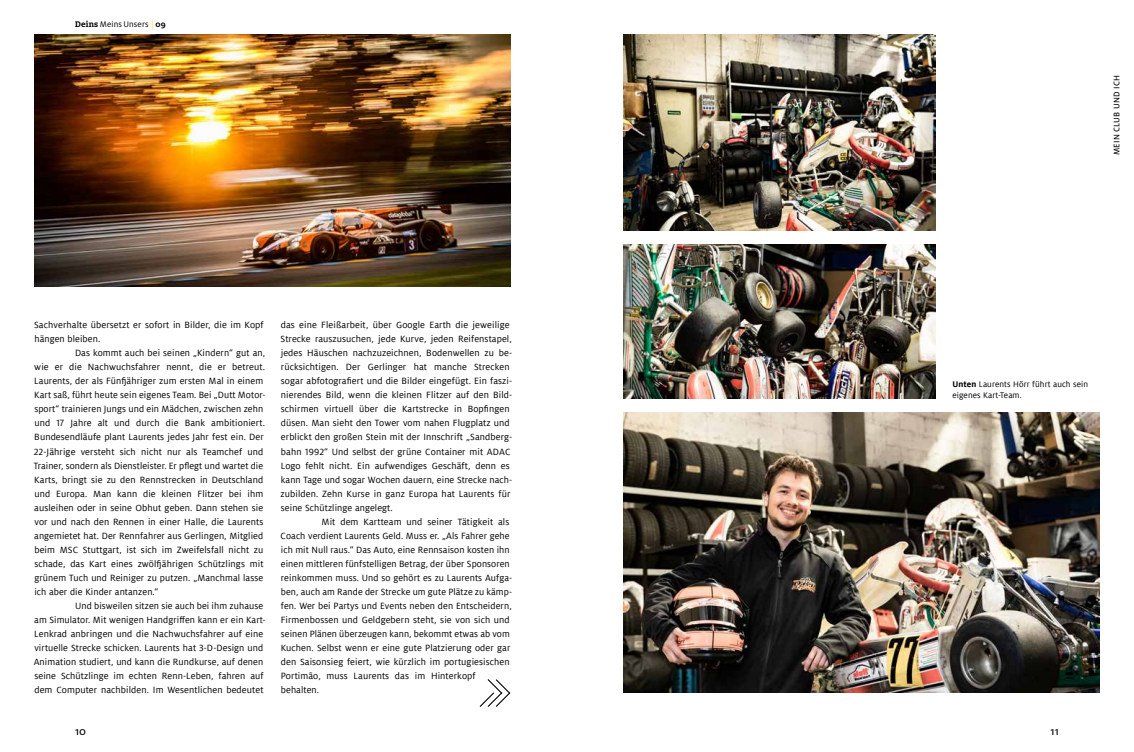
<style>
.page{position:relative;width:1134px;height:752px;background:#fff}
.page>*{position:absolute;margin:0;border:0;box-sizing:border-box;transform-origin:0 0}
.t1{font:12px "Milo ADAC Text";color:#000}
.t2{font:10px "Milo ADAC Offc";letter-spacing:.01em;color:#000}
.t3{font:9px/11px "Milo ADAC Offc";letter-spacing:.01em;color:#000}
.t4{font:9px "Milo ADAC";letter-spacing:.015em;color:#000}
.t5{font:9px "Milo ADAC Text";letter-spacing:.02em;color:#000}
.s1{font-family:"Milo Slab ADAC";font-weight:700}
.s2{color:#fdcc00}
.s3{font-weight:700}
</style>
<div class="page">
<img style="left:624px;top:244px;width:311px;height:154px">
<img style="left:624px;top:412px;width:476px;height:280px">
<img style="left:624px;top:34px;width:311px;height:196px">
<svg style="left:479px;top:679px;width:32px;height:28px"></svg>
<img style="left:34px;top:34px;width:476px;height:252px">
<p class="t4" style="left:75px;top:19px;width:92px"><span class="s1">Deins</span> Meins Unsers <span class="s2">|</span> <span class="s1">09</span></p>
<p class="t5" style="left:1112px;top:155px;width:81px;rotate:-90deg">MEIN CLUB UND ICH</p>
<p class="t2" style="left:34px;top:319px;width:231px">Sachverhalte übersetzt er sofort in Bilder, die im Kopf</p>
<p class="t2" style="left:34px;top:333px;width:67px">hängen bleiben.</p>
<p class="t2" style="left:75px;top:347px;width:192px">Das kommt auch bei seinen „Kindern“ gut an,</p>
<p class="t2" style="left:34px;top:361px;width:232px">wie er die Nachwuchsfahrer nennt, die er betreut.</p>
<p class="t2" style="left:34px;top:375px;width:230px">Laurents, der als Fünfjähriger zum ersten Mal in einem</p>
<p class="t2" style="left:34px;top:389px;width:233px">Kart saß, führt heute sein eigenes Team. Bei „Dutt Motor-</p>
<p class="t2" style="left:34px;top:403px;width:230px">sport“ trainieren Jungs und ein Mädchen, zwischen zehn</p>
<p class="t2" style="left:34px;top:417px;width:232px">und 17 Jahre alt und durch die Bank ambitioniert.</p>
<p class="t2" style="left:34px;top:431px;width:231px">Bundesendläufe plant Laurents jedes Jahr fest ein. Der</p>
<p class="t2" style="left:34px;top:445px;width:231px">22-Jährige versteht sich nicht nur als Teamchef und</p>
<p class="t2" style="left:34px;top:459px;width:231px">Trainer, sondern als Dienstleister. Er pflegt und wartet die</p>
<p class="t2" style="left:34px;top:473px;width:230px">Karts, bringt sie zu den Rennstrecken in Deutschland</p>
<p class="t2" style="left:34px;top:487px;width:230px">und Europa. Man kann die kleinen Flitzer bei ihm</p>
<p class="t2" style="left:34px;top:501px;width:230px">ausleihen oder in seine Obhut geben. Dann stehen sie</p>
<p class="t2" style="left:34px;top:515px;width:230px">vor und nach den Rennen in einer Halle, die Laurents</p>
<p class="t2" style="left:34px;top:529px;width:231px">angemietet hat. Der Rennfahrer aus Gerlingen, Mitglied</p>
<p class="t2" style="left:34px;top:543px;width:230px">beim MSC Stuttgart, ist sich im Zweifelsfall nicht zu</p>
<p class="t2" style="left:34px;top:557px;width:231px">schade, das Kart eines zwölfjährigen Schützlings mit</p>
<p class="t2" style="left:34px;top:571px;width:230px">grünem Tuch und Reiniger zu putzen. „Manchmal lasse</p>
<p class="t2" style="left:34px;top:585px;width:126px">ich aber die Kinder antanzen.“</p>
<p class="t2" style="left:75px;top:599px;width:190px">Und bisweilen sitzen sie auch bei ihm zuhause</p>
<p class="t2" style="left:34px;top:613px;width:233px">am Simulator. Mit wenigen Handgriffen kann er ein Kart-</p>
<p class="t2" style="left:34px;top:627px;width:230px">Lenkrad anbringen und die Nachwuchsfahrer auf eine</p>
<p class="t2" style="left:34px;top:641px;width:230px">virtuelle Strecke schicken. Laurents hat 3-D-Design und</p>
<p class="t2" style="left:34px;top:655px;width:231px">Animation studiert, und kann die Rundkurse, auf denen</p>
<p class="t2" style="left:34px;top:669px;width:231px">seine Schützlinge im echten Renn-Leben, fahren auf</p>
<p class="t2" style="left:34px;top:683px;width:231px">dem Computer nachbilden. Im Wesentlichen bedeutet</p>
<p class="t2" style="left:281px;top:319px;width:230px">das eine Fleißarbeit, über Google Earth die jeweilige</p>
<p class="t2" style="left:281px;top:333px;width:233px">Strecke rauszusuchen, jede Kurve, jeden Reifenstapel,</p>
<p class="t2" style="left:281px;top:347px;width:233px">jedes Häuschen nachzuzeichnen, Bodenwellen zu be-</p>
<p class="t2" style="left:281px;top:361px;width:230px">rücksichtigen. Der Gerlinger hat manche Strecken</p>
<p class="t2" style="left:281px;top:375px;width:233px">sogar abfotografiert und die Bilder eingefügt. Ein faszi-</p>
<p class="t2" style="left:281px;top:389px;width:233px">nierendes Bild, wenn die kleinen Flitzer auf den Bild-</p>
<p class="t2" style="left:281px;top:403px;width:230px">schirmen virtuell über die Kartstrecke in Bopfingen</p>
<p class="t2" style="left:281px;top:417px;width:230px">düsen. Man sieht den Tower vom nahen Flugplatz und</p>
<p class="t2" style="left:281px;top:431px;width:233px">erblickt den großen Stein mit der Innschrift „Sandberg-</p>
<p class="t2" style="left:281px;top:445px;width:231px">bahn 1992“ Und selbst der grüne Container mit ADAC</p>
<p class="t2" style="left:281px;top:459px;width:230px">Logo fehlt nicht. Ein aufwendiges Geschäft, denn es</p>
<p class="t2" style="left:281px;top:473px;width:233px">kann Tage und sogar Wochen dauern, eine Strecke nach-</p>
<p class="t2" style="left:281px;top:487px;width:231px">zubilden. Zehn Kurse in ganz Europa hat Laurents für</p>
<p class="t2" style="left:281px;top:501px;width:113px">seine Schützlinge angelegt.</p>
<p class="t2" style="left:321px;top:515px;width:189px">Mit dem Kartteam und seiner Tätigkeit als</p>
<p class="t2" style="left:281px;top:529px;width:231px">Coach verdient Laurents Geld. Muss er. „Als Fahrer gehe</p>
<p class="t2" style="left:281px;top:543px;width:230px">ich mit Null raus.“ Das Auto, eine Rennsaison kosten ihn</p>
<p class="t2" style="left:281px;top:557px;width:230px">einen mittleren fünfstelligen Betrag, der über Sponsoren</p>
<p class="t2" style="left:281px;top:571px;width:233px">reinkommen muss. Und so gehört es zu Laurents Aufga-</p>
<p class="t2" style="left:281px;top:585px;width:233px">ben, auch am Rande der Strecke um gute Plätze zu kämp-</p>
<p class="t2" style="left:281px;top:599px;width:232px">fen. Wer bei Partys und Events neben den Entscheidern,</p>
<p class="t2" style="left:281px;top:613px;width:230px">Firmenbossen und Geldgebern steht, sie von sich und</p>
<p class="t2" style="left:281px;top:627px;width:230px">seinen Plänen überzeugen kann, bekommt etwas ab vom</p>
<p class="t2" style="left:281px;top:641px;width:231px">Kuchen. Selbst wenn er eine gute Platzierung oder gar</p>
<p class="t2" style="left:281px;top:655px;width:230px">den Saisonsieg feiert, wie kürzlich im portugiesischen</p>
<p class="t2" style="left:281px;top:669px;width:196px">Portimão, muss Laurents das im Hinterkopf</p>
<p class="t2" style="left:281px;top:683px;width:40px">behalten.</p>
<p class="t3" style="left:952px;top:379px;width:137px"><span class="s3">Unten</span> Laurents Hörr führt auch sein eigenes Kart-Team.</p>
<p class="t1" style="left:75px;top:724px;width:13px">10</p>
<p class="t1" style="left:1050px;top:724px;width:10px">11</p>
</div>
